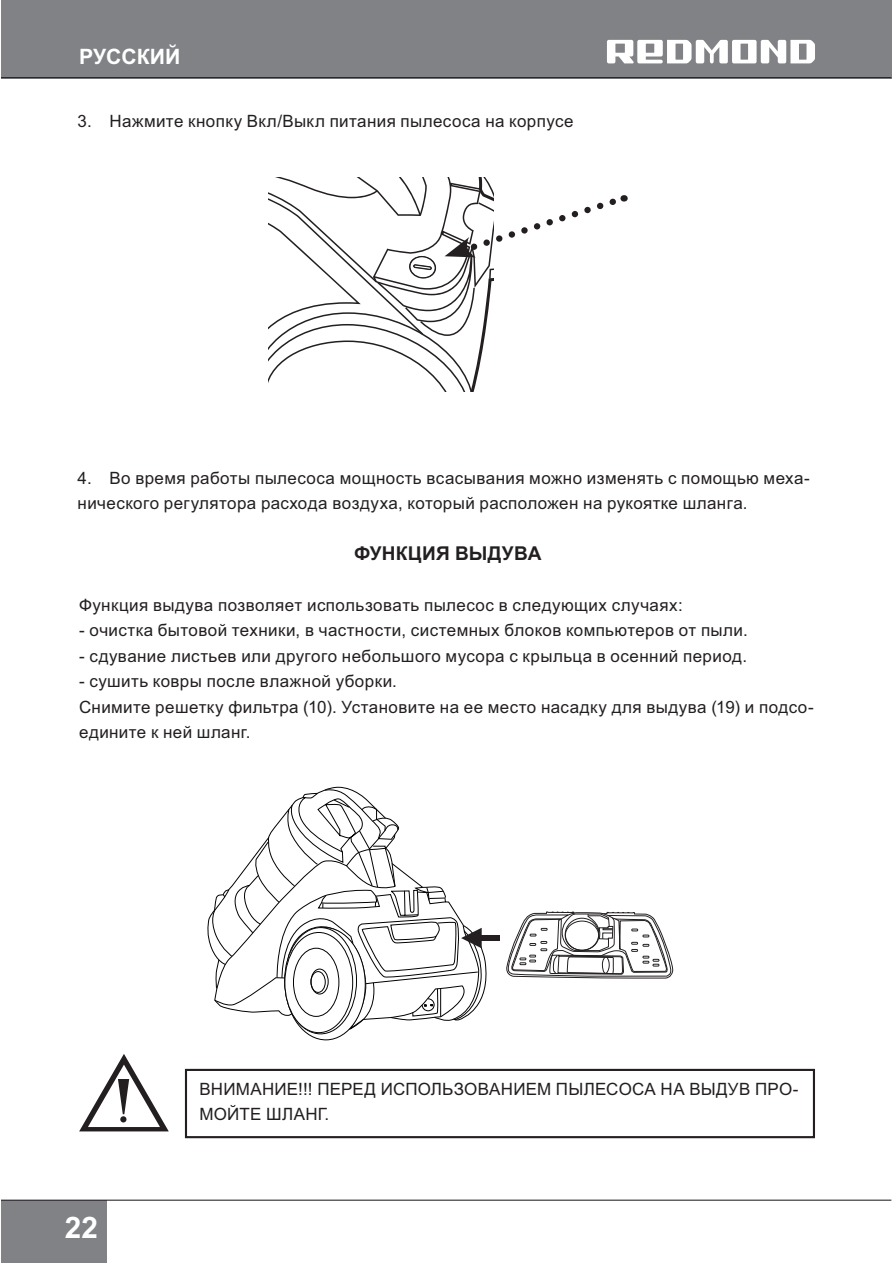
<style>
.page{position:relative;width:893px;height:1263px;background:#fff}
.page>*{position:absolute;margin:0;border:0;box-sizing:border-box;transform-origin:0 0}
.t1{font:700 29.7px "Arial";color:#fff}
.t2{font:700 21.15px "Arial";color:#fff}
.t3{font:700 19.05px "Arial";letter-spacing:.015em;color:#231f20}
.t4{font:16.95px/25.5px "Arial";letter-spacing:.025em;color:#231f20}
</style>
<div class="page">
<div style="left:1px;top:0;width:890px;height:78px;background:#808285"></div>
<div style="left:1px;top:1201px;width:106px;height:62px;background:#808285"></div>
<hr style="left:1px;top:1200px;width:890px;height:1px;background:#231f20">
<hr style="left:1px;top:77px;width:890px;height:1px;background:#231f20">
<svg style="left:607px;top:40px;width:208px;height:23px"></svg>
<svg style="left:269px;top:178px;width:356px;height:213px"></svg>
<svg style="left:506px;top:911px;width:167px;height:68px"></svg>
<svg style="left:207px;top:786px;width:280px;height:255px"></svg>
<div style="left:480px;top:935px;width:20px;height:6px;background:#231f20"></div>
<div style="left:185px;top:1069px;width:630px;height:69px;border:2px solid #231f20"></div>
<svg style="left:79px;top:1054px;width:90px;height:77px"></svg>
<p class="t2" style="left:79px;top:48px;width:103px">РУССКИЙ</p>
<p class="t4" style="left:78px;top:110px;width:497px">3. Нажмите кнопку Вкл/Выкл питания пылесоса на корпусе</p>
<p class="t4" style="left:78px;top:467px;width:733px">4. Во время работы пылесоса мощность всасывания можно изменять с помощью меха&shy;нического регулятора расхода воздуха, который расположен на рукоятке шланга.</p>
<p class="t3" style="left:354px;top:546px;width:189px">ФУНКЦИЯ ВЫДУВА</p>
<p class="t4" style="left:79px;top:594px;width:605px">Функция выдува позволяет использовать пылесос в следующих случаях:</p>
<p class="t4" style="left:79px;top:619px;width:670px">- очистка бытовой техники, в частности, системных блоков компьютеров от пыли.</p>
<p class="t4" style="left:79px;top:645px;width:669px">- сдувание листьев или другого небольшого мусора с крыльца в осенний период.</p>
<p class="t4" style="left:79px;top:670px;width:736px">- сушить ковры после влажной уборки.<br>Снимите решетку фильтра (10). Установите на ее место насадку для выдува (19) и подсо&shy;едините к ней шланг.</p>
<h1 class="t1" style="left:65px;top:1217px;width:35px">22</h1>
<p class="t4" style="left:199px;top:1078px;width:601px">ВНИМАНИЕ!!! ПЕРЕД ИСПОЛЬЗОВАНИЕМ ПЫЛЕСОСА НА ВЫДУВ ПРО-<br>МОЙТЕ ШЛАНГ.</p>
</div>
